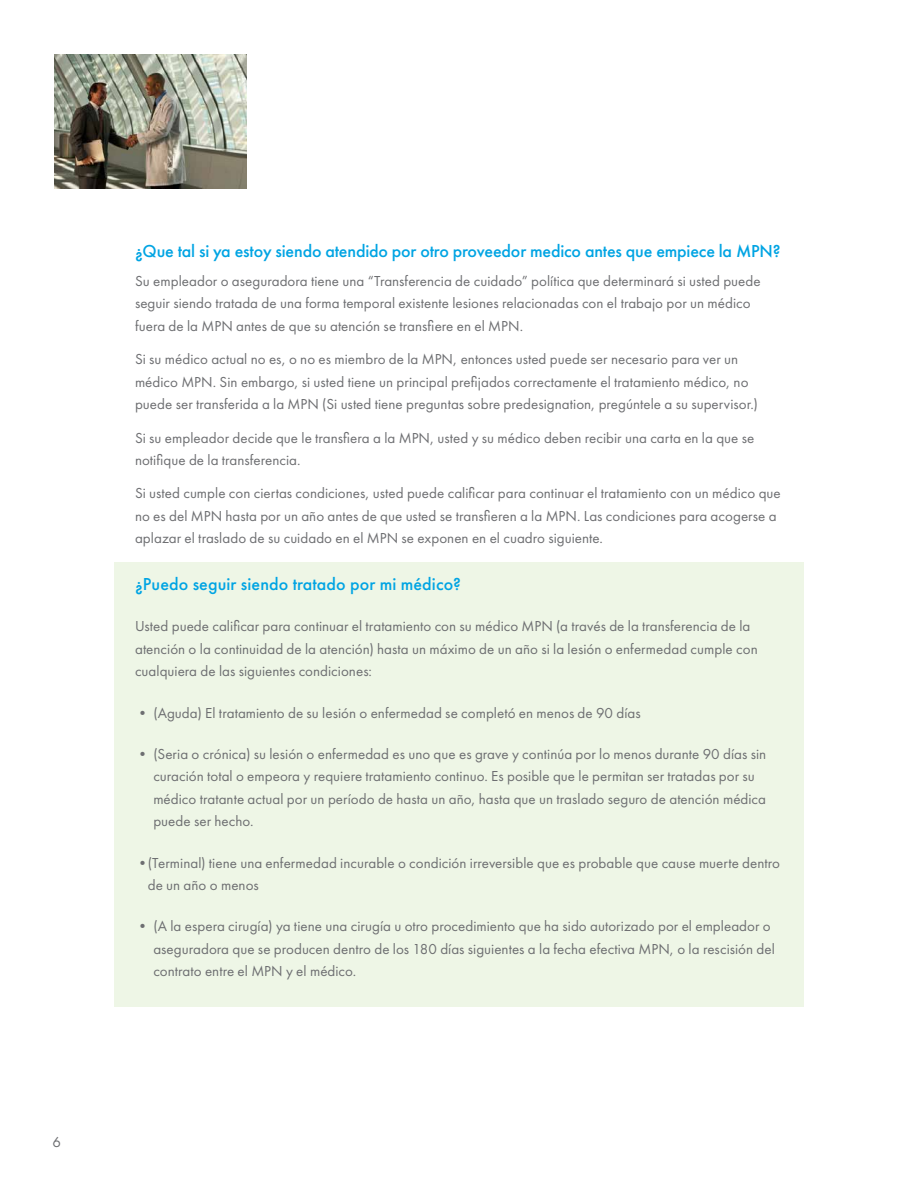
<style>
.page{position:relative;width:918px;height:1188px;background:#fff}
.page>*{position:absolute;margin:0;border:0;box-sizing:border-box;transform-origin:0 0}
.t1{font:500 18px "Futura PT";letter-spacing:-.01em;color:#00a4e3}
.t2{font:15px/22.5px "Futura PT";letter-spacing:.005em;color:#6d6e71}
.t3{font:15px "Futura PT";color:#6d6e71}
</style>
<div class="page">
<div style="left:114px;top:562px;width:690px;height:445px;background:#eef6e6"></div>
<img style="left:54px;top:54px;width:192px;height:135px">
<p class="t3" style="left:52px;top:1133px;width:10px">6</p>
<p class="t1" style="left:135px;top:240px;width:647px">¿Que tal si ya estoy siendo atendido por otro proveedor medico antes que empiece la MPN?</p>
<p class="t2" style="left:135px;top:270px;width:627px">Su empleador o aseguradora tiene una “Transferencia de cuidado” política que determinará si usted puede seguir siendo tratada de una forma temporal existente lesiones relacionadas con el trabajo por un médico fuera de la MPN antes de que su atención se transfiere en el MPN.</p>
<p class="t2" style="left:135px;top:348px;width:624px">Si su médico actual no es, o no es miembro de la MPN, entonces usted puede ser necesario para ver un médico MPN. Sin embargo, si usted tiene un principal prefijados correctamente el tratamiento médico, no puede ser transferida a la MPN (Si usted tiene preguntas sobre predesignation, pregúntele a su supervisor.)</p>
<p class="t2" style="left:135px;top:426px;width:621px">Si su empleador decide que le transfiera a la MPN, usted y su médico deben recibir una carta en la que se notifique de la transferencia.</p>
<p class="t2" style="left:135px;top:482px;width:647px">Si usted cumple con ciertas condiciones, usted puede calificar para continuar el tratamiento con un médico que no es del MPN hasta por un año antes de que usted se transfieren a la MPN. Las condiciones para acogerse a aplazar el traslado de su cuidado en el MPN se exponen en el cuadro siguiente.</p>
<p class="t1" style="left:135px;top:573px;width:328px">¿Puedo seguir siendo tratado por mi médico?</p>
<p class="t2" style="left:135px;top:615px;width:624px">Usted puede calificar para continuar el tratamiento con su médico MPN (a través de la transferencia de la atención o la continuidad de la atención) hasta un máximo de un año si la lesión o enfermedad cumple con cualquiera de las siguientes condiciones:</p>
<p class="t2" style="left:135px;top:701px;width:507px">• (Aguda) El tratamiento de su lesión o enfermedad se completó en menos de 90 días</p>
<p class="t2" style="left:153px;top:743px;width:614px;text-indent:-18px">• (Seria o crónica) su lesión o enfermedad es uno que es grave y continúa por lo menos durante 90 días sin curación total o empeora y requiere tratamiento continuo. Es posible que le permitan ser tratadas por su médico tratante actual por un período de hasta un año, hasta que un traslado seguro de atención médica puede ser hecho.</p>
<p class="t2" style="left:148px;top:851px;width:634px;text-indent:-13px">•(Terminal) tiene una enfermedad incurable o condición irreversible que es probable que cause muerte dentro de un año o menos</p>
<p class="t2" style="left:153px;top:915px;width:623px;text-indent:-18px">• (A la espera cirugía) ya tiene una cirugía u otro procedimiento que ha sido autorizado por el empleador o aseguradora que se producen dentro de los 180 días siguientes a la fecha efectiva MPN, o la rescisión del contrato entre el MPN y el médico.</p>
</div>
